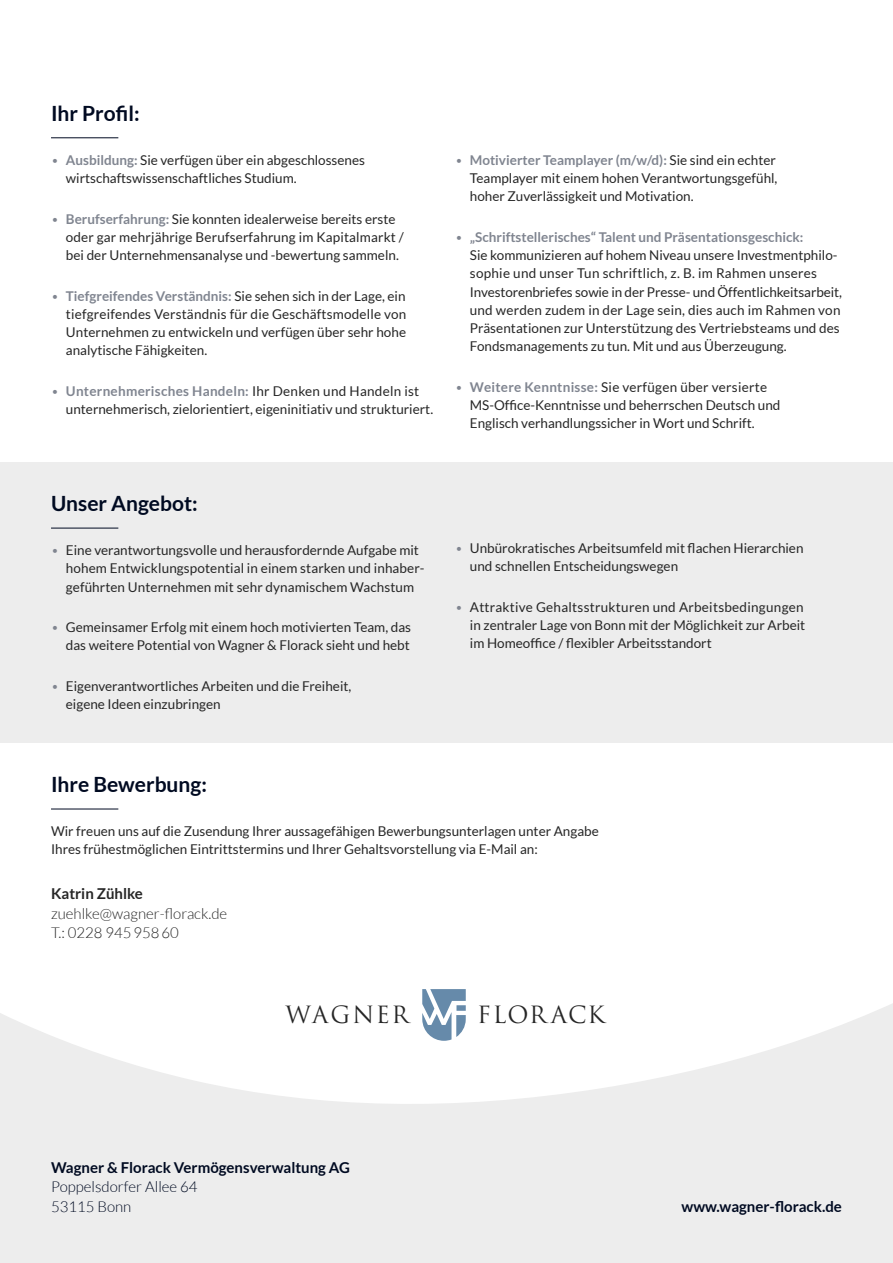
<style>
.page{position:relative;width:893px;height:1263px;background:#fff}
.page>*{position:absolute;margin:0;border:0;box-sizing:border-box;transform-origin:0 0}
.t1{font:23.1px "Trajan Pro 3";letter-spacing:.055em;color:#262626}
.t2{font:700 21px "Lato";color:#000a21}
.t3{font:700 15px "Lato";color:#000a21}
.t4{font:300 15px/19.5px "Lato";color:#262626}
.t5{font:300 15px/19.5px "Lato";color:#000a21}
.t6{font:700 15px "Lato";color:#262626}
.t7{font:13.5px/18.1px "Lato";color:#262626}
.s1{font-weight:300;color:#808590}
.s2{font-weight:700;color:#808590}
</style>
<div class="page">
<div style="left:0;top:462px;width:893px;height:281px;background:#ededed"></div>
<div style="left:0;top:989px;width:893px;height:274px;background:#ededed"></div>
<svg style="left:0;top:989px;width:893px;height:115px;fill:#fff"></svg>
<hr style="left:51px;top:809px;width:67px;height:1px;background:#000a21">
<hr style="left:51px;top:137px;width:67px;height:1px;background:#000a21">
<hr style="left:51px;top:528px;width:67px;height:1px;background:#000a21">
<svg style="left:422px;top:989px;width:44px;height:52px;background:#9fb5c9"></svg>
<h2 class="t2" style="left:51px;top:101px;width:90px">Ihr Profil:</h2>
<p class="t7" style="left:66px;top:151px;width:301px;text-indent:-15px"><span class="s1">•</span> <span class="s2">Ausbildung:</span> Sie verfügen über ein abgeschlossenes wirtschaftswissenschaftliches Studium.</p>
<p class="t7" style="left:66px;top:210px;width:339px;text-indent:-15px"><span class="s1">•</span> <span class="s2">Berufserfahrung:</span> Sie konnten idealerweise bereits erste oder gar mehrjährige Berufserfahrung im Kapitalmarkt / bei der Unternehmensanalyse und -bewertung sammeln.</p>
<p class="t7" style="left:66px;top:287px;width:342px;text-align:justify;text-indent:-15px"><span class="s1">•</span> <span class="s2">Tiefgreifendes Verständnis:</span> Sie sehen sich in der Lage, ein tiefgreifendes Verständnis für die Geschäftsmodelle von Unternehmen zu entwickeln und verfügen über sehr hohe analytische Fähigkeiten.</p>
<p class="t7" style="left:66px;top:382px;width:369px;text-indent:-15px"><span class="s1">•</span> <span class="s2">Unternehmerisches Handeln:</span> Ihr Denken und Handeln ist unternehmerisch, zielorientiert, eigeninitiativ und strukturiert.</p>
<p class="t7" style="left:470px;top:151px;width:309px;text-indent:-15px"><span class="s1">•</span> <span class="s2">Motivierter Teamplayer (m/w/d):</span> Sie sind ein echter<br>Teamplayer mit einem hohen Verantwortungsgefühl, hoher Zuverlässigkeit und Motivation.</p>
<p class="t7" style="left:470px;top:228px;width:374px;text-indent:-15px"><span class="s1">•</span> <span class="s2">„Schriftstellerisches“ Talent und Präsentationsgeschick:<br></span>Sie kommunizieren auf hohem Niveau unsere Investmentphilo&shy;sophie und unser Tun schriftlich, z. B. im Rahmen unseres Investorenbriefes sowie in der Presse- und Öffentlichkeitsarbeit, und werden zudem in der Lage sein, dies auch im Rahmen von Präsentationen zur Unterstützung des Vertriebsteams und des Fondsmanagements zu tun. Mit und aus Überzeugung.</p>
<p class="t7" style="left:470px;top:378px;width:312px;text-indent:-15px"><span class="s1">•</span> <span class="s2">Weitere Kenntnisse:</span> Sie verfügen über versierte<br>MS-Office-Kenntnisse und beherrschen Deutsch und<br>Englisch verhandlungssicher in Wort und Schrift.</p>
<h2 class="t2" style="left:51px;top:492px;width:148px">Unser Angebot:</h2>
<p class="t7" style="left:66px;top:541px;width:360px;text-indent:-15px"><span class="s1">•</span> Eine verantwortungsvolle und herausfordernde Aufgabe mit hohem Entwicklungspotential in einem starken und inhaber&shy;geführten Unternehmen mit sehr dynamischem Wachstum</p>
<p class="t7" style="left:51px;top:618px;width:362px;text-align:right"><span class="s1">•</span> Gemeinsamer Erfolg mit einem hoch motivierten Team, das das weitere Potential von Wagner &amp; Florack sieht und hebt</p>
<p class="t7" style="left:66px;top:677px;width:287px;text-indent:-15px"><span class="s1">•</span> Eigenverantwortliches Arbeiten und die Freiheit, eigene Ideen einzubringen</p>
<p class="t7" style="left:470px;top:539px;width:335px;text-indent:-15px"><span class="s1">•</span> Unbürokratisches Arbeitsumfeld mit flachen Hierarchien und schnellen Entscheidungswegen</p>
<p class="t7" style="left:470px;top:598px;width:337px;text-align:justify;text-indent:-15px"><span class="s1">•</span> Attraktive Gehaltsstrukturen und Arbeitsbedingungen in zentraler Lage von Bonn mit der Möglichkeit zur Arbeit im Homeoffice / flexibler Arbeitsstandort</p>
<h2 class="t2" style="left:51px;top:773px;width:157px">Ihre Bewerbung:</h2>
<p class="t7" style="left:51px;top:822px;width:549px">Wir freuen uns auf die Zusendung Ihrer aussagefähigen Bewerbungsunterlagen unter Angabe<br>Ihres frühestmöglichen Eintrittstermins und Ihrer Gehaltsvorstellung via E-Mail an:</p>
<p class="t6" style="left:51px;top:885px;width:93px">Katrin Zühlke</p>
<p class="t4" style="left:51px;top:903px;width:178px">zuehlke@wagner-florack.de<br>T.: 0228 94595860</p>
<h1 class="t1" style="left:286px;top:998px;width:125px">WAGNER</h1>
<h1 class="t1" style="left:477px;top:998px;width:130px">FLOR ACK</h1>
<p class="t3" style="left:51px;top:1159px;width:301px">Wagner &amp; Florack Vermögensverwaltung AG</p>
<p class="t5" style="left:51px;top:1177px;width:148px">Poppelsdorfer Allee 64<br>53115 Bonn</p>
<p class="t3" style="left:682px;top:1198px;width:162px">www.wagner-florack.de</p>
</div>
